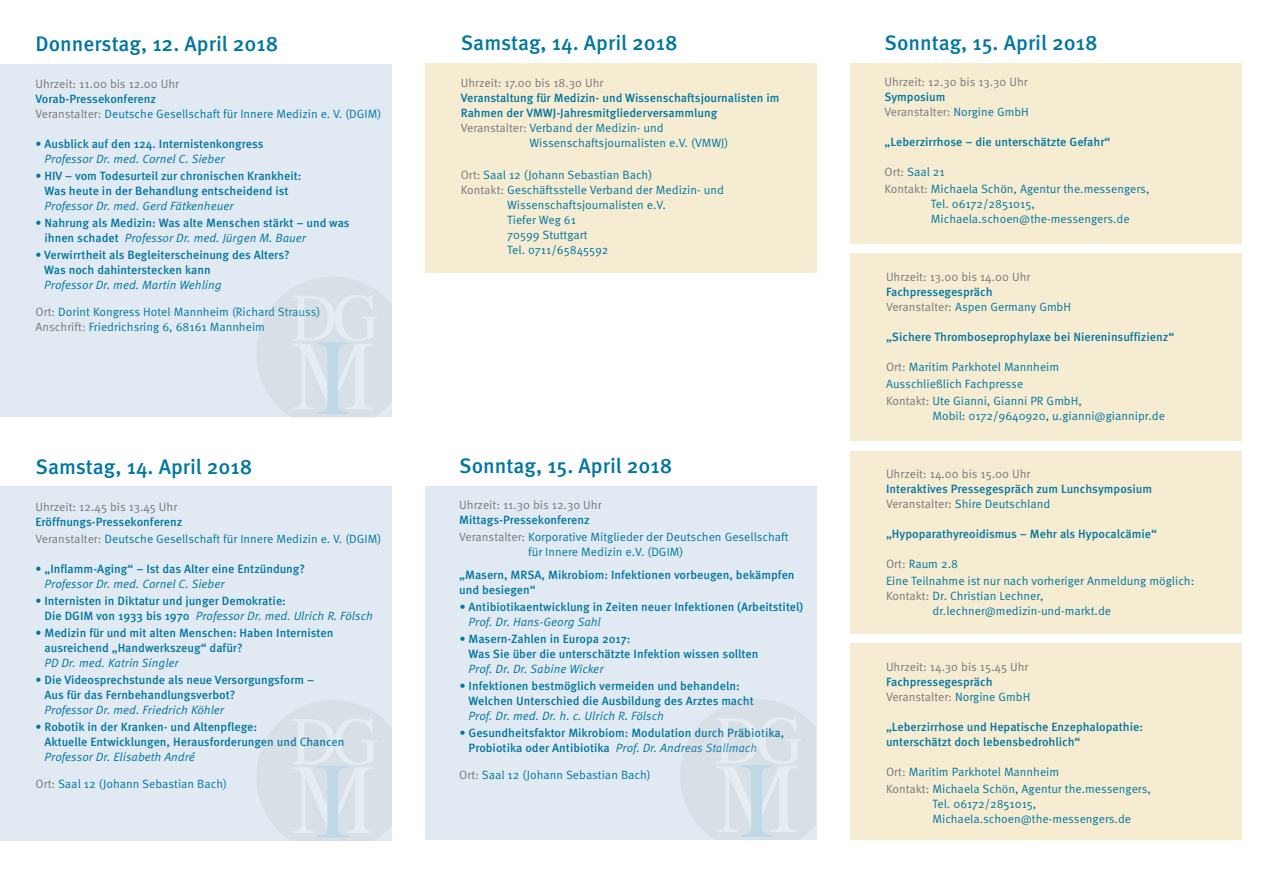
<style>
.page{position:relative;width:1263px;height:893px;background:#fff}
.page>*{position:absolute;margin:0;border:0;box-sizing:border-box;transform-origin:0 0}
.t1{font:500 21px "Meta OT";color:#0076a0}
.t2{font:500 12px/15px "Meta OT";color:#0076a0}
.t3{font:12px/15px "Meta OT Norm";color:#0076a0}
.t4{font:12px "Meta OT Norm Ita";color:#0076a0}
.t5{font:12px "Meta OT Norm";color:#76787b}
.s1{color:#76787b}
.s2{font-family:"Meta OT";font-weight:500}
.s3{font-family:"Meta OT Norm Ita";font-weight:400}
.s4{color:#0076a0}
</style>
<div class="page">
<div style="left:0;top:486px;width:391px;height:355px;background:#e1eaf2"></div>
<svg style="left:257px;top:700px;width:134px;height:141px"></svg>
<div style="left:850px;top:63px;width:392px;height:180px;background:#f6ecd1"></div>
<div style="left:0;top:64px;width:391px;height:353px;background:#e1eaf2"></div>
<svg style="left:257px;top:277px;width:134px;height:140px"></svg>
<div style="left:425px;top:63px;width:391px;height:210px;background:#f6ecd1"></div>
<div style="left:850px;top:253px;width:392px;height:188px;background:#f6ecd1"></div>
<div style="left:850px;top:451px;width:392px;height:182px;background:#f6ecd1"></div>
<div style="left:425px;top:486px;width:391px;height:354px;background:#e1eaf2"></div>
<svg style="left:681px;top:700px;width:134px;height:140px"></svg>
<div style="left:850px;top:643px;width:392px;height:197px;background:#f6ecd1"></div>
<h1 class="t1" style="left:36px;top:31px;width:244px">Donnerstag, 12. April 2018</h1>
<p class="t5" style="left:36px;top:76px;width:145px">Uhrzeit: 11.00 bis 12.00 Uhr</p>
<p class="t2" style="left:36px;top:91px;width:122px">Vorab-Pressekonferenz</p>
<p class="t3" style="left:36px;top:106px;width:347px"><span class="s1">Veranstalter:</span> Deutsche Gesellschaft für Innere Medizin e. V. (DGIM)</p>
<p class="t2" style="left:36px;top:136px;width:230px">• Ausblick auf den 124. Internistenkongress</p>
<p class="t4" style="left:44px;top:151px;width:182px">Professor Dr. med. Cornel C. Sieber</p>
<p class="t2" style="left:36px;top:168px;width:268px;text-align:center">• HIV – vom Todesurteil zur chronischen Krankheit:<br>Was heute in der Behandlung entscheidend ist</p>
<p class="t4" style="left:44px;top:198px;width:191px">Professor Dr. med. Gerd Fätkenheuer</p>
<p class="t2" style="left:36px;top:215px;width:316px">• Nahrung als Medizin: Was alte Menschen stärkt – und was</p>
<p class="t4" style="left:44px;top:231px;width:263px"><span class="s2">ihnen schadet</span> Professor Dr. med. Jürgen M. Bauer</p>
<p class="t2" style="left:44px;top:247px;width:247px;text-indent:-9px">• Verwirrtheit als Begleiterscheinung des Alters?<br>Was noch dahinterstecken kann</p>
<p class="t4" style="left:44px;top:278px;width:179px">Professor Dr. med. Martin Wehling</p>
<p class="t3" style="left:36px;top:304px;width:286px"><span class="s1">Ort:</span> Dorint Kongress Hotel Mannheim (Richard Strauss)<br><span class="s1">Anschrift:</span> Friedrichsring 6, 68161 Mannheim</p>
<h1 class="t1" style="left:36px;top:454px;width:218px">Samstag, 14. April 2018</h1>
<p class="t5" style="left:36px;top:499px;width:143px">Uhrzeit: 12.45 bis 13.45 Uhr</p>
<p class="t2" style="left:36px;top:514px;width:149px">Eröffnungs-Pressekonferenz</p>
<p class="t3" style="left:36px;top:531px;width:347px"><span class="s1">Veranstalter:</span> Deutsche Gesellschaft für Innere Medizin e. V. (DGIM)</p>
<p class="t2" style="left:36px;top:561px;width:271px">• „Inflamm-Aging“ – Ist das Alter eine Entzündung?</p>
<p class="t4" style="left:44px;top:576px;width:182px">Professor Dr. med. Cornel C. Sieber</p>
<p class="t2" style="left:36px;top:593px;width:252px">• Internisten in Diktatur und junger Demokratie:</p>
<p class="t4" style="left:44px;top:608px;width:330px"><span class="s2">Die DGIM von 1933 bis 1970</span> Professor Dr. med. Ulrich R. Fölsch</p>
<p class="t2" style="left:44px;top:625px;width:290px;text-indent:-9px">• Medizin für und mit alten Menschen: Haben Internisten ausreichend „Handwerkszeug“ dafür?</p>
<p class="t4" style="left:44px;top:656px;width:136px">PD Dr. med. Katrin Singler</p>
<p class="t2" style="left:44px;top:673px;width:271px;text-indent:-9px">• Die Videosprechstunde als neue Versorgungsform –<br>Aus für das Fernbehandlungsverbot?</p>
<p class="t4" style="left:44px;top:703px;width:181px">Professor Dr. med. Friedrich Köhler</p>
<p class="t2" style="left:44px;top:720px;width:301px;text-indent:-9px">• Robotik in der Kranken- und Altenpflege:<br>Aktuelle Entwicklungen, Herausforderungen und Chancen</p>
<p class="t4" style="left:44px;top:750px;width:152px">Professor Dr. Elisabeth André</p>
<p class="t3" style="left:36px;top:776px;width:193px"><span class="s1">Ort:</span> Saal 12 (Johann Sebastian Bach)</p>
<h1 class="t1" style="left:461px;top:30px;width:218px">Samstag, 14. April 2018</h1>
<p class="t5" style="left:461px;top:75px;width:144px">Uhrzeit: 17.00 bis 18.30 Uhr</p>
<p class="t2" style="left:461px;top:90px;width:320px">Veranstaltung für Medizin- und Wissenschaftsjournalisten im<br>Rahmen der VMWJ-Jahresmitgliederversammlung</p>
<p class="t3" style="left:529px;top:120px;width:200px;text-indent:-69px"><span class="s1">Veranstalter:</span> Verband der Medizin- und<br>Wissenschaftsjournalisten e.V. (VMWJ)</p>
<p class="t3" style="left:461px;top:167px;width:193px"><span class="s1">Ort:</span> Saal 12 (Johann Sebastian Bach)</p>
<p class="t3" style="left:461px;top:182px;width:265px"><span class="s1">Kontakt:</span> Geschäftsstelle Verband der Medizin- und</p>
<p class="t3" style="left:507px;top:197px;width:160px">Wissenschaftsjournalisten e.V.</p>
<p class="t3" style="left:507px;top:212px;width:70px">Tiefer Weg 61</p>
<p class="t3" style="left:507px;top:227px;width:82px">70599 Stuttgart</p>
<p class="t3" style="left:507px;top:242px;width:103px">Tel. 0711/65845592</p>
<h1 class="t1" style="left:459px;top:452px;width:215px">Sonntag, 15. April 2018</h1>
<p class="t5" style="left:459px;top:498px;width:144px">Uhrzeit: 11.30 bis 12.30 Uhr</p>
<p class="t2" style="left:459px;top:513px;width:132px">Mittags-Pressekonferenz</p>
<p class="t3" style="left:528px;top:530px;width:262px;text-indent:-69px"><span class="s1">Veranstalter:</span> Korporative Mitglieder der Deutschen Gesellschaft für Innere Medizin e.V. (DGIM)</p>
<p class="t2" style="left:459px;top:567px;width:337px">„Masern, MRSA, Mikrobiom: Infektionen vorbeugen, bekämpfen und besiegen“</p>
<p class="t2" style="left:459px;top:599px;width:346px"><span class="s3">•</span> Antibiotikaentwicklung in Zeiten neuer Infektionen (Arbeitstitel)</p>
<p class="t4" style="left:469px;top:614px;width:134px">Prof. Dr. Hans-Georg Sahl</p>
<p class="t2" style="left:469px;top:631px;width:291px;text-indent:-9px"><span class="s3">•</span> Masern-Zahlen in Europa 2017:<br>Was Sie über die unterschätzte Infektion wissen sollten</p>
<p class="t4" style="left:469px;top:662px;width:137px">Prof. Dr. Dr. Sabine Wicker</p>
<p class="t2" style="left:469px;top:679px;width:287px;text-indent:-9px"><span class="s3">•</span> Infektionen bestmöglich vermeiden und behandeln:<br>Welchen Unterschied die Ausbildung des Arztes macht</p>
<p class="t4" style="left:469px;top:709px;width:197px">Prof. Dr. med. Dr. h. c. Ulrich R. Fölsch</p>
<p class="t2" style="left:469px;top:726px;width:317px;text-indent:-9px"><span class="s3">•</span> Gesundheitsfaktor Mikrobiom: Modulation durch Präbiotika,<br>Probiotika oder Antibiotika <span class="s3">Prof. Dr. Andreas Stallmach</span></p>
<p class="t3" style="left:459px;top:767px;width:193px"><span class="s1">Ort:</span> Saal 12 (Johann Sebastian Bach)</p>
<h1 class="t1" style="left:884px;top:30px;width:215px">Sonntag, 15. April 2018</h1>
<p class="t5" style="left:884px;top:75px;width:145px">Uhrzeit: 12.30 bis 13.30 Uhr</p>
<p class="t2" style="left:884px;top:90px;width:62px">Symposium</p>
<p class="t5" style="left:884px;top:105px;width:146px">Veranstalter: <span class="s4">Norgine GmbH</span></p>
<p class="t2" style="left:884px;top:135px;width:227px">„Leberzirrhose – die unterschätzte Gefahr“</p>
<p class="t3" style="left:884px;top:164px;width:266px;line-height:17.1px"><span class="s1">Ort:</span> Saal 21<br><span class="s1">Kontakt:</span> Michaela Schön, Agentur the.messengers,</p>
<p class="t3" style="left:931px;top:197px;width:200px">Tel. 06172/2851015,<br>Michaela.schoen@the-messengers.de</p>
<p class="t5" style="left:886px;top:270px;width:146px">Uhrzeit: 13.00 bis 14.00 Uhr</p>
<p class="t2" style="left:886px;top:285px;width:108px">Fachpressegespräch</p>
<p class="t3" style="left:886px;top:300px;width:187px"><span class="s1">Veranstalter:</span> Aspen Germany GmbH</p>
<p class="t2" style="left:886px;top:330px;width:290px">„Sichere Thromboseprophylaxe bei Niereninsuffizienz“</p>
<p class="t3" style="left:886px;top:358px;width:197px;line-height:17.1px"><span class="s1">Ort:</span> Maritim Parkhotel Mannheim<br>Ausschließlich Fachpresse<br><span class="s1">Kontakt:</span> Ute Gianni, Gianni PR GmbH,</p>
<p class="t3" style="left:932px;top:409px;width:234px">Mobil: 0172/9640920, u.gianni@giannipr.de</p>
<p class="t5" style="left:886px;top:467px;width:146px">Uhrzeit: 14.00 bis 15.00 Uhr</p>
<p class="t2" style="left:886px;top:482px;width:268px">Interaktives Pressegespräch zum Lunchsymposium</p>
<p class="t3" style="left:886px;top:497px;width:166px"><span class="s1">Veranstalter:</span> Shire Deutschland</p>
<p class="t2" style="left:886px;top:527px;width:273px">„Hypoparathyreoidismus – Mehr als Hypocalcämie“</p>
<p class="t3" style="left:886px;top:556px;width:310px;line-height:17.1px"><span class="s1">Ort:</span> Raum 2.8<br>Eine Teilnahme ist nur nach vorheriger Anmeldung möglich:</p>
<p class="t3" style="left:932px;top:589px;width:180px;text-indent:-46px"><span class="s1">Kontakt:</span> Dr. Christian Lechner, dr.lechner@medizin-und-markt.de</p>
<p class="t5" style="left:886px;top:660px;width:144px">Uhrzeit: 14.30 bis 15.45 Uhr</p>
<p class="t2" style="left:886px;top:675px;width:108px">Fachpressegespräch</p>
<p class="t5" style="left:886px;top:690px;width:146px">Veranstalter: <span class="s4">Norgine GmbH</span></p>
<p class="t2" style="left:886px;top:720px;width:258px">„Leberzirrhose und Hepatische Enzephalopathie: unterschätzt doch lebensbedrohlich“</p>
<p class="t3" style="left:886px;top:763px;width:266px;line-height:17.1px"><span class="s1">Ort:</span> Maritim Parkhotel Mannheim<br><span class="s1">Kontakt:</span> Michaela Schön, Agentur the.messengers,</p>
<p class="t3" style="left:932px;top:797px;width:200px">Tel. 06172/2851015,<br>Michaela.schoen@the-messengers.de</p>
</div>
